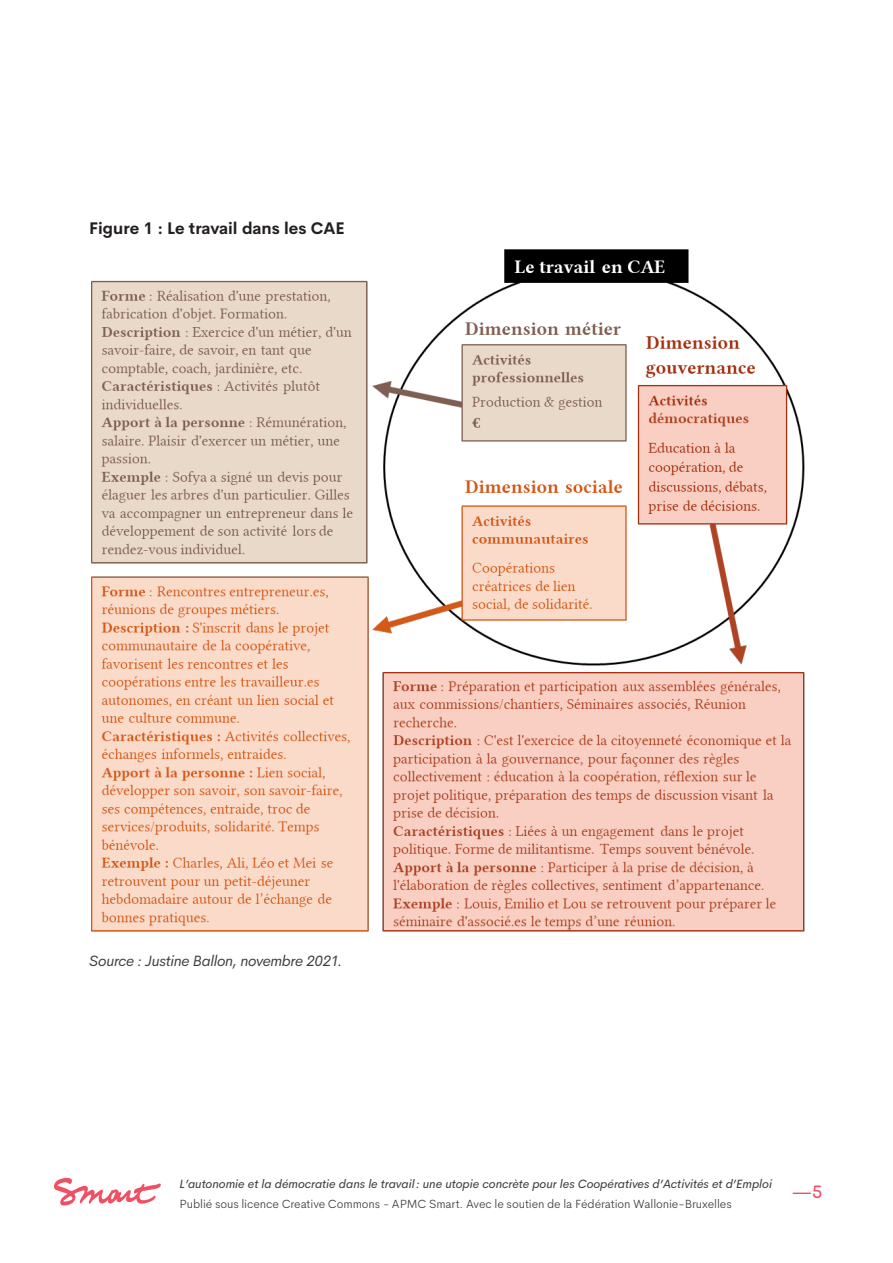
<style>
.page{position:relative;width:893px;height:1263px;background:#fff}
.page>*{position:absolute;margin:0;border:0;box-sizing:border-box;transform-origin:0 0}
.t1{font:18px "Cerebri Sans";color:#ef5064}
.titre_niveau_3{font:700 16.5px "Cerebri Sans";color:#231f20}
.texte{font:italic 15px "Cerebri Sans";letter-spacing:-.02em;color:#3e3e3f}
.t2{font:italic 12px "Cerebri Sans";color:#3e3e3f}
.t3{font:300 12px "Cerebri Sans";letter-spacing:-.01em;color:#3e3e3f}
</style>
<div class="page">
<svg style="left:54px;top:1178px;width:107px;height:27px"></svg>
<img style="left:91px;top:249px;width:713px;height:683px">
<p class="titre_niveau_3" style="left:89px;top:215px;width:257px">Figure 1 : Le travail dans les CAE</p>
<p class="texte" style="left:89px;top:949px;width:255px">Source : Justine Ballon, novembre 2021.</p>
<p class="t2" style="left:180px;top:1174px;width:594px">L’autonomie et la démocratie dans le travail: une utopie concrète pour les Coopératives d’Activités et d’Emploi</p>
<p class="t3" style="left:180px;top:1194px;width:554px">Publié sous licence Creative Commons - APMC Smart. Avec le soutien de la Fédération Wallonie-Bruxelles</p>
<h1 class="t1" style="left:791px;top:1177px;width:33px">—5</h1>
</div>
